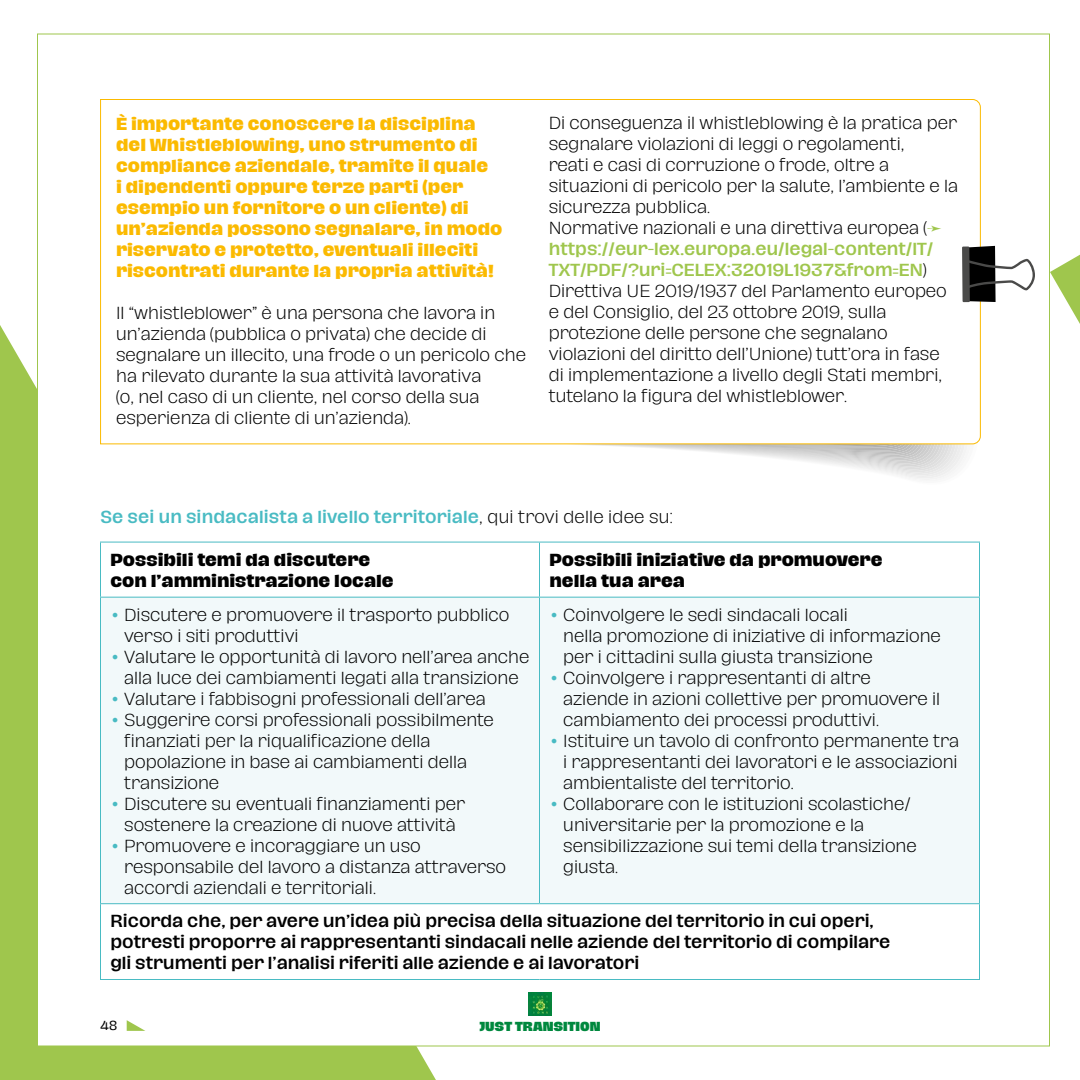
<style>
.page{position:relative;width:1080px;height:1080px;background:#fff}
.page>*{position:absolute;margin:0;border:0;box-sizing:border-box;transform-origin:0 0}
.t1{font:300 16px/21px "Hagrid Text";color:#000}
.t2{font:800 16px/21px "Hagrid Text";color:#fbba00}
.t3{font:500 16px/21px "Hagrid Text";color:#000}
.t4{font:800 16px/21px "Hagrid Text";color:#000}
.t5{font:500 16px "Hagrid Text";letter-spacing:.01em;color:#49bbc3}
.t6{font:800 12px "Hagrid Text";color:#00883e}
.t7{font:12px "Hagrid Text";color:#000}
.s1{color:#9fc64d}
.s2{font-weight:500;color:#9fc64d}
.s3{font-weight:300;color:#000}
.s4{font-family:"Geometric Slab 703 BT";font-weight:700;color:#49bbc3}
</style>
<div class="page">
<svg style="left:1050px;top:254px;width:30px;height:70px"></svg>
<div style="left:0;top:325px;width:454px;height:755px;background:#9fc64d"></div>
<div style="left:37px;top:34px;width:1013px;height:1012px;background:#fff;border:1px solid #9fc64d"></div>
<img style="left:528px;top:993px;width:24px;height:23px">
<svg style="left:127px;top:1020px;width:18px;height:11px"></svg>
<div style="left:101px;top:598px;width:878px;height:305px;background:#f2f9fa"></div>
<hr style="left:100px;top:542px;width:440px;height:1px;background:#49bbc3">
<hr style="left:100px;top:543px;width:1px;height:54px;background:#49bbc3">
<hr style="left:540px;top:542px;width:440px;height:1px;background:#49bbc3">
<hr style="left:539px;top:543px;width:1px;height:54px;background:#49bbc3">
<hr style="left:979px;top:543px;width:1px;height:54px;background:#49bbc3">
<hr style="left:100px;top:597px;width:440px;height:1px;background:#49bbc3">
<hr style="left:100px;top:598px;width:1px;height:305px;background:#49bbc3">
<hr style="left:540px;top:597px;width:440px;height:1px;background:#49bbc3">
<hr style="left:539px;top:598px;width:1px;height:305px;background:#49bbc3">
<hr style="left:979px;top:598px;width:1px;height:305px;background:#49bbc3">
<hr style="left:100px;top:903px;width:440px;height:1px;background:#49bbc3">
<hr style="left:100px;top:904px;width:1px;height:75px;background:#49bbc3">
<hr style="left:540px;top:903px;width:440px;height:1px;background:#49bbc3">
<hr style="left:979px;top:904px;width:1px;height:75px;background:#49bbc3">
<hr style="left:100px;top:979px;width:440px;height:1px;background:#49bbc3">
<hr style="left:540px;top:979px;width:440px;height:1px;background:#49bbc3">
<svg style="left:595px;top:445px;width:372px;height:35px"></svg>
<svg style="left:100px;top:99px;width:881px;height:346px"></svg>
<svg style="left:962px;top:246px;width:73px;height:56px"></svg>
<p class="t2" style="left:116px;top:114px;width:388px">È importante conoscere la disciplina del Whistleblowing, uno strumento di compliance aziendale, tramite il quale<br>i dipendenti oppure terze parti (per esempio un fornitore o un cliente) di un’azienda possono segnalare, in modo riservato e protetto, eventuali illeciti riscontrati durante la propria attività!</p>
<p class="t1" style="left:116px;top:303px;width:412px">Il “whistleblower” è una persona che lavora in un’azienda (pubblica o privata) che decide di segnalare un illecito, una frode o un pericolo che ha rilevato durante la sua attività lavorativa<br>(o, nel caso di un cliente, nel corso della sua esperienza di cliente di un’azienda).</p>
<p class="t1" style="left:549px;top:113px;width:411px">Di conseguenza il whistleblowing è la pratica per segnalare violazioni di leggi o regolamenti,<br>reati e casi di corruzione o frode, oltre a situazioni di pericolo per la salute, l’ambiente e la sicurezza pubblica.<br>Normative nazionali e una direttiva europea (<span class="s1">➛ </span><span class="s2">https://eur-lex.europa.eu/legal-content/IT/ TXT/PDF/?uri=CELEX:32019L1937&amp;from=EN</span>)<br>Direttiva UE 2019/1937 del Parlamento europeo e del Consiglio, del 23 ottobre 2019, sulla protezione delle persone che segnalano violazioni del diritto dell’Unione) tutt’ora in fase di implementazione a livello degli Stati membri, tutelano la figura del whistleblower.</p>
<p class="t5" style="left:100px;top:508px;width:574px">Se sei un sindacalista a livello territoriale<span class="s3">, qui trovi delle idee su:</span></p>
<p class="t4" style="left:110px;top:550px;width:285px">Possibili temi da discutere con l’amministrazione locale</p>
<p class="t4" style="left:549px;top:550px;width:335px">Possibili iniziative da promuovere nella tua area</p>
<p class="t1" style="left:124px;top:605px;width:387px;text-indent:-14px"><span class="s4">•</span> Discutere e promuovere il trasporto pubblico verso i siti produttivi</p>
<p class="t1" style="left:110px;top:647px;width:421px;text-align:center"><span class="s4">•</span> Valutare le opportunità di lavoro nell’area anche alla luce dei cambiamenti legati alla transizione</p>
<p class="t1" style="left:110px;top:689px;width:377px"><span class="s4">•</span> Valutare i fabbisogni professionali dell’area</p>
<p class="t1" style="left:124px;top:710px;width:371px;text-indent:-14px"><span class="s4">•</span> Suggerire corsi professionali possibilmente finanziati per la riqualificazione della popolazione in base ai cambiamenti della transizione</p>
<p class="t1" style="left:110px;top:794px;width:356px;text-align:center"><span class="s4">•</span> Discutere su eventuali finanziamenti per sostenere la creazione di nuove attività</p>
<p class="t1" style="left:124px;top:836px;width:383px;text-indent:-14px"><span class="s4">•</span> Promuovere e incoraggiare un uso responsabile del lavoro a distanza attraverso accordi aziendali e territoriali.</p>
<p class="t1" style="left:563px;top:605px;width:379px;text-indent:-14px"><span class="s4">•</span> Coinvolgere le sedi sindacali locali<br>nella promozione di iniziative di informazione per i cittadini sulla giusta transizione</p>
<p class="t1" style="left:563px;top:668px;width:378px;text-indent:-14px"><span class="s4">•</span> Coinvolgere i rappresentanti di altre aziende in azioni collettive per promuovere il cambiamento dei processi produttivi.</p>
<p class="t1" style="left:563px;top:731px;width:397px;text-align:justify;text-indent:-14px"><span class="s4">•</span> Istituire un tavolo di confronto permanente tra i rappresentanti dei lavoratori e le associazioni ambientaliste del territorio.</p>
<p class="t1" style="left:563px;top:794px;width:355px;text-indent:-14px"><span class="s4">•</span> Collaborare con le istituzioni scolastiche/ universitarie per la promozione e la sensibilizzazione sui temi della transizione giusta.</p>
<p class="t3" style="left:111px;top:911px;width:781px">Ricorda che, per avere un’idea più precisa della situazione del territorio in cui operi, potresti proporre ai rappresentanti sindacali nelle aziende del territorio di compilare gli strumenti per l’analisi riferiti alle aziende e ai lavoratori</p>
<p class="t7" style="left:100px;top:1019px;width:19px">48</p>
<p class="t6" style="left:479px;top:1020px;width:123px">JUST TRANSITION</p>
</div>
